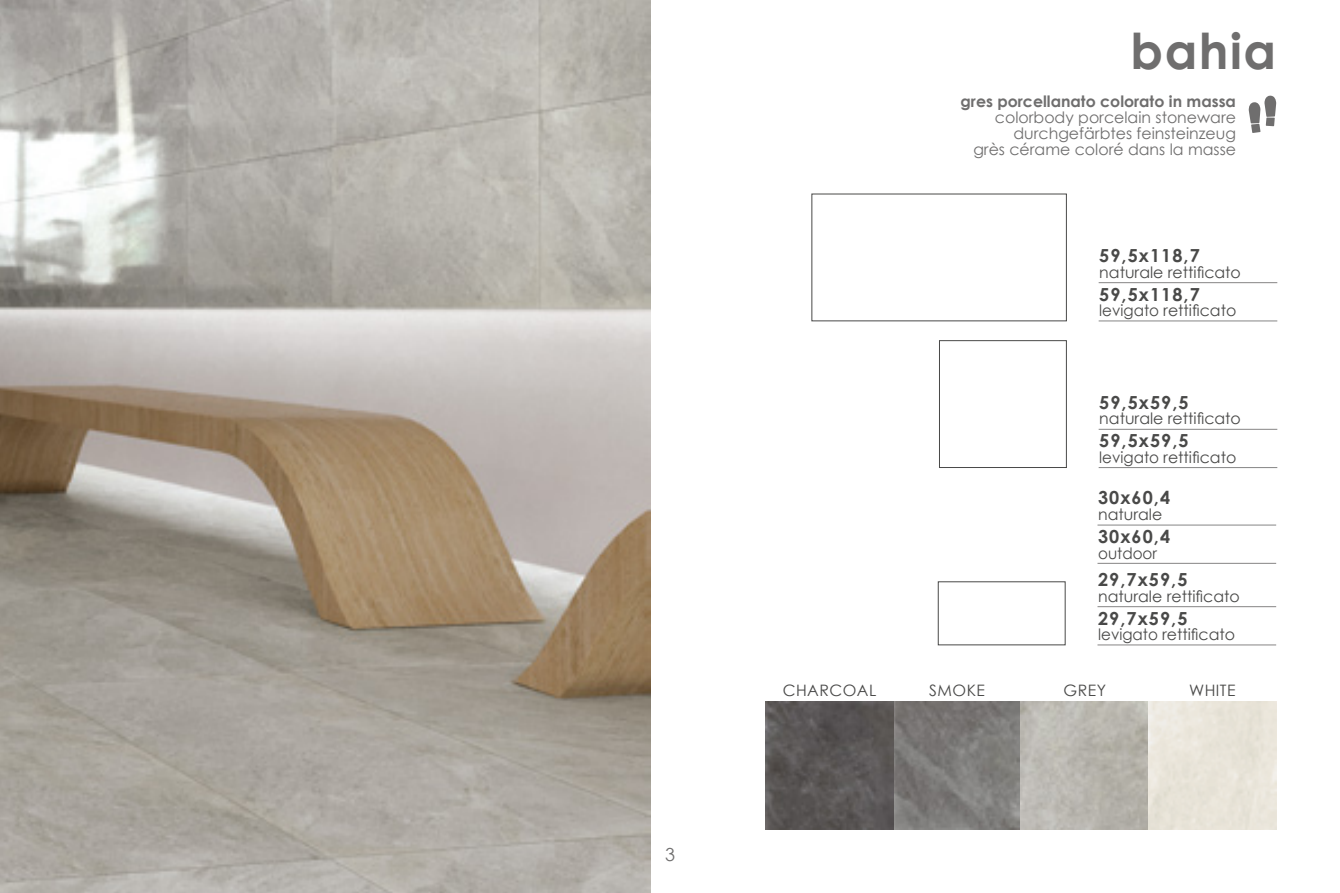
<style>
.page{position:relative;width:1340px;height:893px;background:#fff}
.page>*{position:absolute;margin:0;border:0;box-sizing:border-box;transform-origin:0 0}
.t1{font:700 49.5px "Century Gothic";letter-spacing:.03em;color:#6f6e6e}
.t2{font:700 18px "Century Gothic";letter-spacing:.06em;color:#494948}
.t3{font:18px "Century Gothic";color:#6f6e6e}
.t4{font:15.75px/15.8px "Century Gothic";color:#6f6e6e;text-align:right}
.t5{font:15.75px "Century Gothic";color:#494948}
.t6{font:15.75px "Century Gothic";color:#494948;scale:.96 1}
.t7{font:700 15.75px "Century Gothic";color:#6f6e6e}
.t8{font:15.75px "Century Gothic";letter-spacing:.03em;color:#494948}
</style>
<div class="page">
<img style="left:0;top:0;width:651px;height:893px">
<svg style="left:1248px;top:95px;width:28px;height:38px"></svg>
<img style="left:893px;top:702px;width:127px;height:127px">
<svg style="left:765px;top:702px;width:128px;height:127px;background:#5a5656"></svg>
<div style="left:1020px;top:702px;width:128px;height:127px;background:linear-gradient(to right,#c1beb9,#b2afa6)"></div>
<div style="left:1148px;top:702px;width:128px;height:127px;background:#e9e4d9"></div>
<hr style="left:1098px;top:282px;width:179px;height:1px;background:#868585">
<hr style="left:1098px;top:321px;width:179px;height:1px;background:#868585">
<div style="left:939px;top:340px;width:127px;height:128px;border:1px solid #494948"></div>
<hr style="left:1098px;top:429px;width:179px;height:1px;background:#868585">
<hr style="left:1098px;top:467px;width:179px;height:1px;background:#868585">
<div style="left:937px;top:581px;width:128px;height:64px;border:1px solid #494948"></div>
<hr style="left:1097px;top:525px;width:179px;height:1px;background:#868585">
<hr style="left:1097px;top:563px;width:179px;height:1px;background:#868585">
<hr style="left:1097px;top:606px;width:179px;height:1px;background:#868585">
<hr style="left:1097px;top:645px;width:179px;height:1px;background:#868585">
<p class="t3" style="left:665px;top:843px;width:11px">3</p>
<h1 class="t1" style="left:1130px;top:19px;width:147px">bahia</h1>
<p class="t7" style="left:960px;top:92px;width:277px">gres porcellanato colorato in massa</p>
<p class="t4" style="left:973px;top:109px;width:264px">colorbody porcelain stoneware durchgefärbtes feinsteinzeug<br>grès cérame coloré dans la masse</p>
<p class="t2" style="left:1099px;top:244px;width:102px">59,5x118,7</p>
<p class="t5" style="left:1099px;top:262px;width:143px">naturale rettificato</p>
<p class="t2" style="left:1099px;top:282px;width:102px">59,5x118,7</p>
<p class="t6" style="left:1099px;top:300px;width:144px">levigato rettificato</p>
<p class="t2" style="left:1099px;top:391px;width:91px">59,5x59,5</p>
<p class="t5" style="left:1099px;top:409px;width:143px">naturale rettificato</p>
<p class="t2" style="left:1099px;top:429px;width:91px">59,5x59,5</p>
<p class="t6" style="left:1099px;top:447px;width:144px">levigato rettificato</p>
<p class="t2" style="left:1098px;top:486px;width:73px">30x60,4</p>
<p class="t5" style="left:1098px;top:504px;width:66px">naturale</p>
<p class="t2" style="left:1098px;top:525px;width:73px">30x60,4</p>
<p class="t6" style="left:1098px;top:543px;width:63px">outdoor</p>
<p class="t2" style="left:1098px;top:568px;width:91px">29,7x59,5</p>
<p class="t5" style="left:1098px;top:586px;width:143px">naturale rettificato</p>
<p class="t2" style="left:1098px;top:606px;width:91px">29,7x59,5</p>
<p class="t6" style="left:1098px;top:624px;width:144px">levigato rettificato</p>
<p class="t8" style="left:782px;top:680px;width:95px">CHARCOAL</p>
<p class="t5" style="left:929px;top:680px;width:57px">SMOKE</p>
<p class="t5" style="left:1063px;top:680px;width:44px">GREY</p>
<p class="t5" style="left:1189px;top:680px;width:48px">WHITE</p>
</div>
